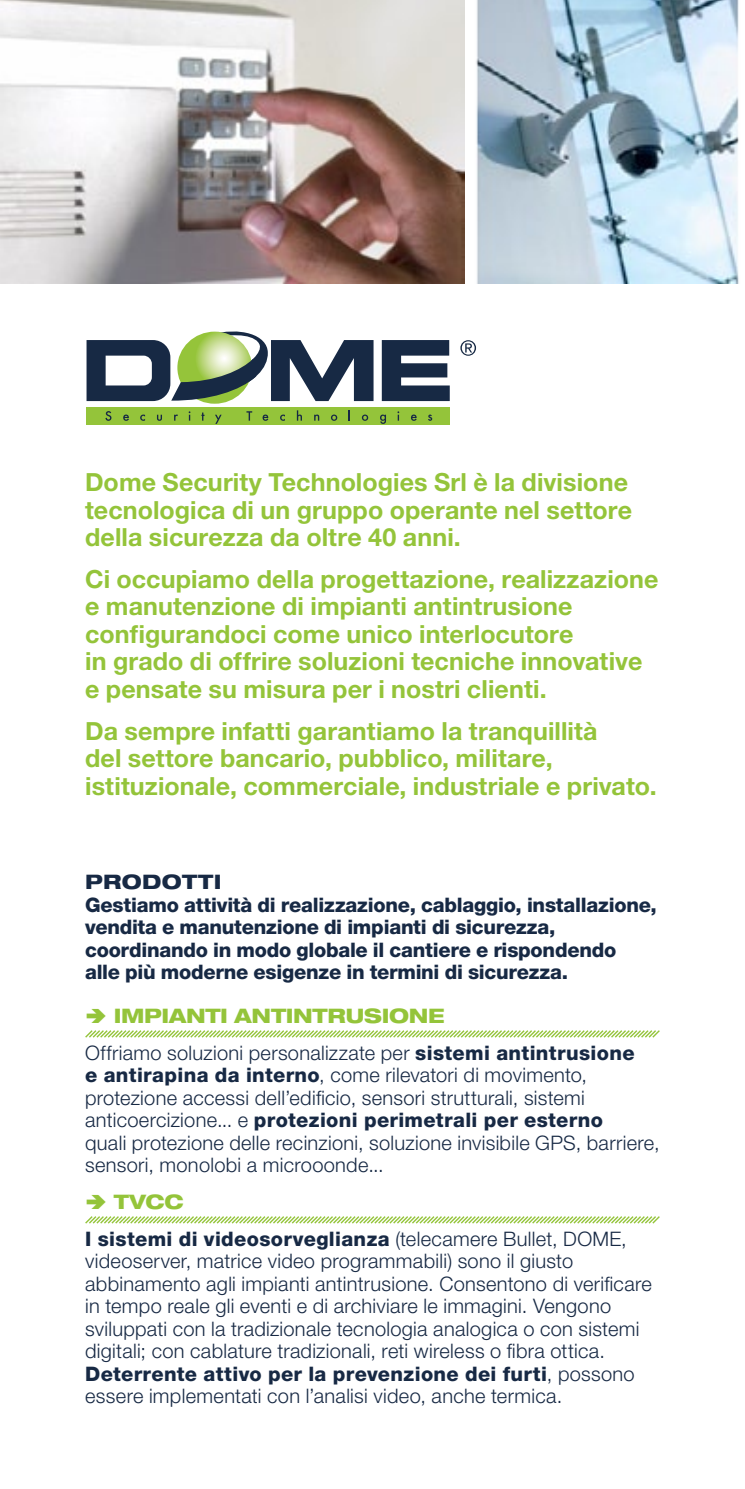
<style>
.page{position:relative;width:745px;height:1489px;background:#fff}
.page>*{position:absolute;margin:0;border:0;box-sizing:border-box;transform-origin:0 0}
.t1{font:700 25px/27.5px "Helvetica Neue LT Std";letter-spacing:.005em;color:#94c43a}
.t2{font:300 20px/22.5px "Helvetica Neue LT Std";letter-spacing:.015em;color:#172944}
.t3{font:800 20px/22.5px "Helvetica Neue LT Std";letter-spacing:-.01em;color:#172944}
.t4{font:800 20px/36.8px "Helvetica Neue LT Std";letter-spacing:.015em;color:#172944}
.t5{font:800 expanded 20px "Helvetica Neue LT Std";letter-spacing:.015em;color:#172944}
.s1{font-weight:800;font-stretch:expanded;color:#94c43a}
.s2{font-weight:800}
.s3{font-stretch:expanded;color:#94c43a}
.s4{font-weight:300}
</style>
<div class="page">
<svg style="left:85px;top:1216px;width:575px;height:8px"></svg>
<img style="left:476px;top:0;width:263px;height:283px">
<img style="left:0;top:0;width:464px;height:283px">
<div style="left:86px;top:407px;width:363px;height:18px;background:#94c43a"></div>
<svg style="left:460px;top:340px;width:15px;height:16px"></svg>
<svg style="left:381px;top:340px;width:68px;height:61px"></svg>
<svg style="left:105px;top:411px;width:6px;height:10px"></svg>
<svg style="left:123px;top:414px;width:6px;height:7px"></svg>
<svg style="left:140px;top:414px;width:5px;height:7px"></svg>
<svg style="left:157px;top:415px;width:5px;height:6px"></svg>
<svg style="left:174px;top:414px;width:4px;height:6px"></svg>
<svg style="left:188px;top:411px;width:2px;height:9px"></svg>
<svg style="left:201px;top:412px;width:3px;height:8px"></svg>
<svg style="left:215px;top:415px;width:6px;height:9px"></svg>
<svg style="left:246px;top:411px;width:6px;height:9px"></svg>
<svg style="left:262px;top:414px;width:6px;height:7px"></svg>
<svg style="left:280px;top:414px;width:5px;height:7px"></svg>
<svg style="left:297px;top:410px;width:5px;height:10px"></svg>
<svg style="left:314px;top:414px;width:5px;height:6px"></svg>
<svg style="left:331px;top:414px;width:6px;height:7px"></svg>
<svg style="left:348px;top:410px;width:2px;height:10px"></svg>
<svg style="left:361px;top:414px;width:7px;height:7px"></svg>
<svg style="left:380px;top:414px;width:6px;height:10px"></svg>
<svg style="left:397px;top:411px;width:2px;height:9px"></svg>
<svg style="left:411px;top:414px;width:5px;height:7px"></svg>
<svg style="left:428px;top:414px;width:4px;height:7px"></svg>
<svg style="left:86px;top:331px;width:287px;height:73px"></svg>
<svg style="left:85px;top:1030px;width:575px;height:8px"></svg>
<p class="t1" style="left:85px;top:468px;width:548px">Dome Security Technologies Srl è la divisione tecnologica di un gruppo operante nel settore della sicurezza da oltre 40 anni.</p>
<p class="t1" style="left:85px;top:564px;width:574px">Ci occupiamo della progettazione, realizzazione e manutenzione di impianti antintrusione configurandoci come unico interlocutore<br>in grado di offrire soluzioni tecniche innovative e pensate su misura per i nostri clienti.</p>
<p class="t1" style="left:85px;top:716px;width:572px">Da sempre infatti garantiamo la tranquillità<br>del settore bancario, pubblico, militare, istituzionale, commerciale, industriale e privato.</p>
<p class="t5" style="left:85px;top:869px;width:138px">PRODOTTI</p>
<p class="t3" style="left:85px;top:893px;width:573px">Gestiamo attività di realizzazione, cablaggio, installazione, vendita e manutenzione di impianti di sicurezza, coordinando in modo globale il cantiere e rispondendo<br>alle più moderne esigenze in termini di sicurezza.</p>
<p class="t2" style="left:85px;top:997px;width:550px;line-height:36.8px;text-indent:29px"><span class="s1">IMPIANTI ANTINTRUSIONE<br></span>Offriamo soluzioni personalizzate per <span class="s2">sistemi antintrusione</span></p>
<p class="t2" style="left:85px;top:1063px;width:575px"><span class="s2">e antirapina da interno</span>, come rilevatori di movimento, protezione accessi dell’edificio, sensori strutturali, sistemi anticoercizione... e <span class="s2">protezioni perimetrali per esterno<br></span>quali protezione delle recinzioni, soluzione invisibile GPS, barriere, sensori, monolobi a microoonde...</p>
<p class="t4" style="left:85px;top:1183px;width:542px;text-indent:29px"><span class="s3">TVCC<br></span>I sistemi di videosorveglianza <span class="s4">(telecamere Bullet, DOME,</span></p>
<p class="t2" style="left:85px;top:1249px;width:568px">videoserver, matrice video programmabili) sono il giusto abbinamento agli impianti antintrusione. Consentono di verificare in tempo reale gli eventi e di archiviare le immagini. Vengono sviluppati con la tradizionale tecnologia analogica o con sistemi digitali; con cablature tradizionali, reti wireless o fibra ottica.<br><span class="s2">Deterrente attivo per la prevenzione dei furti</span>, possono essere implementati con l’analisi video, anche termica.</p>
</div>
